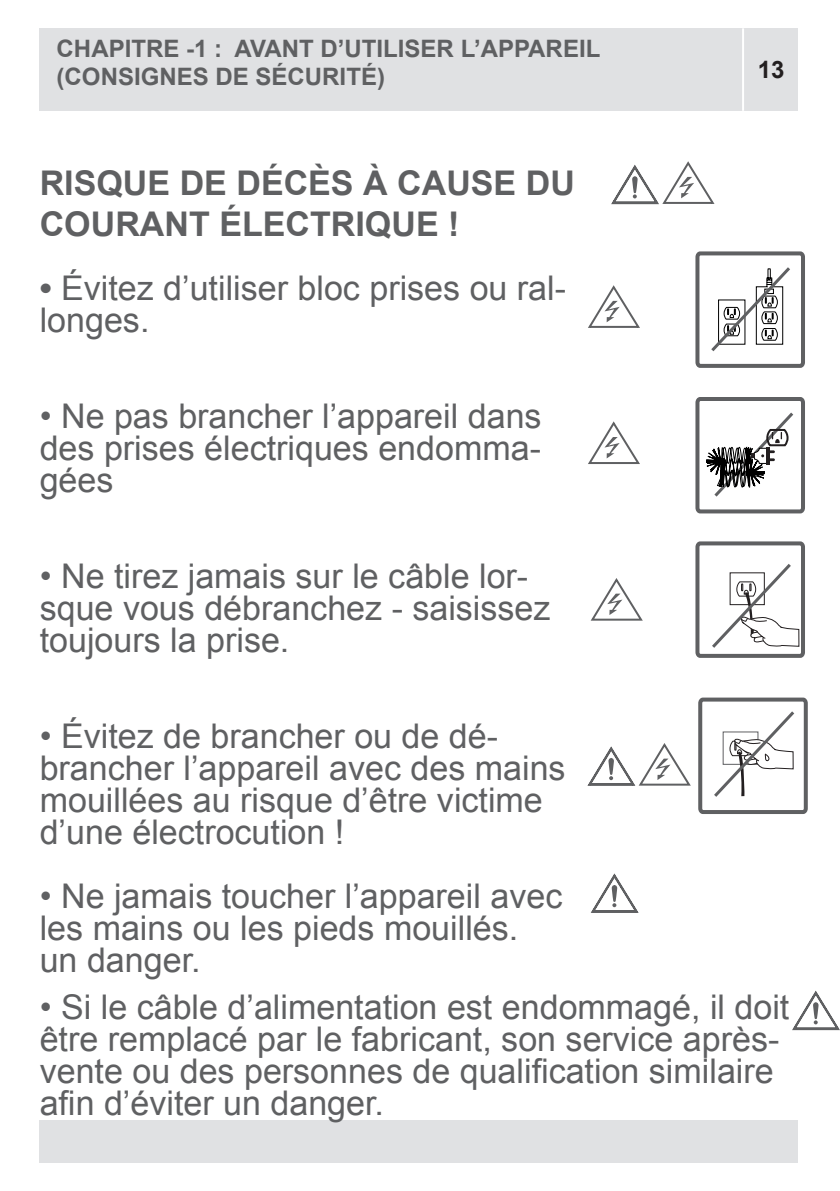
<style>
.page{position:relative;width:840px;height:1191px;background:#fff}
.page>*{position:absolute;margin:0;border:0;box-sizing:border-box;transform-origin:0 0}
.t1{font:34px/32px "Arial";color:#5f6062}
.t2{font:700 34px/40.8px "Arial";color:#5f6062}
.t3{font:700 24px/28.8px "Arial";color:#5f6062}
.t4{font:700 24px "Arial";color:#231f20}
.s1{font-weight:700}
</style>
<div class="page">
<div style="left:40px;top:1120px;width:757px;height:42px;background:#e0e1e3"></div>
<div style="left:40px;top:28px;width:757px;height:83px;background:#e0e1e3"></div>
<hr style="left:741px;top:28px;width:2px;height:83px;background:#fff">
<svg style="left:695px;top:251px;width:110px;height:117px"></svg>
<svg style="left:588px;top:285px;width:52px;height:43px"></svg>
<svg style="left:588px;top:421px;width:52px;height:43px"></svg>
<svg style="left:695px;top:397px;width:110px;height:261px"></svg>
<svg style="left:590px;top:578px;width:53px;height:43px"></svg>
<svg style="left:590px;top:873px;width:49px;height:40px"></svg>
<svg style="left:792px;top:990px;width:47px;height:41px"></svg>
<svg style="left:587px;top:697px;width:221px;height:117px"></svg>
<svg style="left:611px;top:161px;width:104px;height:44px"></svg>
<p class="t3" style="left:57px;top:35px;width:545px">CHAPITRE -1 : AVANT D’UTILISER L’APPAREIL (CONSIGNES DE SÉCURITÉ)</p>
<p class="t2" style="left:40px;top:164px;width:536px">RISQUE DE DÉCÈS À CAUSE DU<br>COURANT ÉLECTRIQUE !</p>
<p class="t1" style="left:40px;top:272px;width:527px"><span class="s1">•</span> Évitez d’utiliser bloc prises ou ral&shy;longes.</p>
<p class="t1" style="left:40px;top:400px;width:503px;text-align:justify">• Ne pas brancher l’appareil dans des prises électriques endomma&shy;gées</p>
<p class="t1" style="left:40px;top:560px;width:512px">• Ne tirez jamais sur le câble lor&shy;sque vous débranchez - saisissez toujours la prise.</p>
<p class="t4" style="left:757px;top:54px;width:28px">13</p>
<p class="t1" style="left:40px;top:720px;width:527px">• Évitez de brancher ou de dé&shy;brancher l’appareil avec des mains mouillées au risque d’être victime d’une électrocution !</p>
<p class="t1" style="left:40px;top:880px;width:524px">• Ne jamais toucher l’appareil avec les mains ou les pieds mouillés.</p>
<p class="t1" style="left:40px;top:944px;width:162px">un danger.</p>
<p class="t1" style="left:40px;top:991px;width:750px">• Si le câble d’alimentation est endommagé, il doit être remplacé par le fabricant, son service après&shy;vente ou des personnes de qualification similaire afin d’éviter un danger.</p>
</div>
